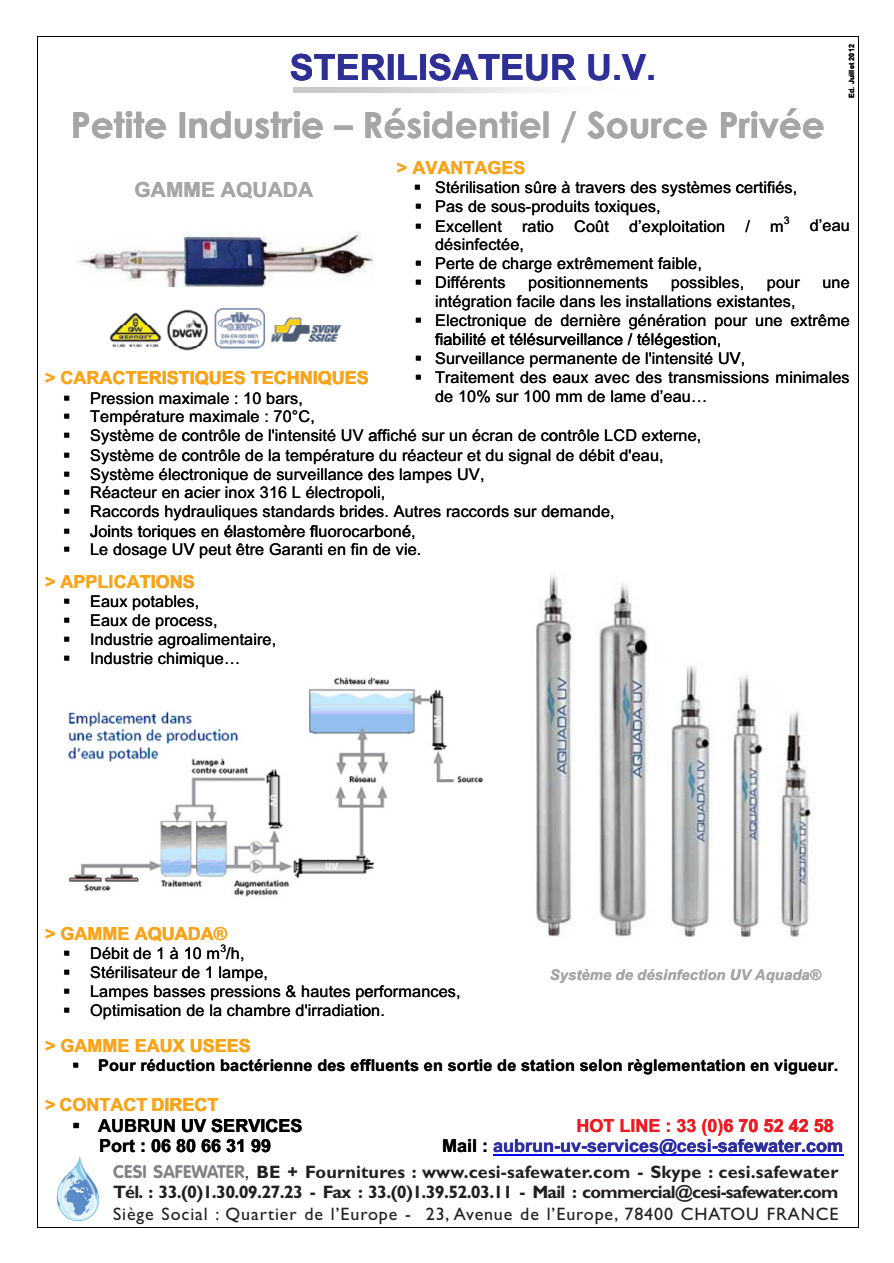
<style>
.page{position:relative;width:894px;height:1263px;background:#fff}
.page>*{position:absolute;margin:0;border:0;box-sizing:border-box;transform-origin:0 0}
.t1{font:36px "Century Gothic Bold+T42";color:#a6a6a6}
.t2{font:36px "Arial Bold MT+T42";color:#2e3092}
.t3{font:20.85px "Arial Bold MT+T42";letter-spacing:.005em;color:#a6a6a6}
.t4{font:700 18px/20.4px "Gill Sans";letter-spacing:-.015em;color:#231f20}
.t5{font:18px "Arial Bold MT+T42";color:#f9a51b}
.t6{font:18px "Gill Sans";letter-spacing:.05em;color:#231f20}
.t7{font:18px "Arial Bold MT+T42";color:#2e3092}
.t8{font:18px/20.5px "Arial Bold MT+T42";color:#000}
.t9{font:18px "Arial Bold MT+T42";color:#ee1d23}
.t10{font:16.2px/18.9px "Arial MT+T42";letter-spacing:.01em;color:#000}
.t11{font:16.2px "Arial Bold MT+T42";letter-spacing:.01em;color:#000}
.t12{font:14.7px "Arial Bold Italic MT+T42";letter-spacing:.01em;color:#a6a6a6}
.t13{font:10.5px "Arial MT+T42";color:#000}
.t14{font:7.2px "Arial Bold MT+T42";color:#000}
.s1{font-family:"VAG Rounded";color:#808285}
.s2{font-family:"Helvetica";font-weight:400}
.s3{color:#000}
</style>
<div class="page">
<hr style="left:493px;top:1153px;width:350px;height:2px;background:#00f">
<img style="left:68px;top:677px;width:416px;height:220px">
<img style="left:536px;top:573px;width:275px;height:364px">
<img style="left:77px;top:232px;width:296px;height:54px">
<hr style="left:37px;top:36px;width:821px;height:1px;background:#000">
<hr style="left:37px;top:37px;width:1px;height:1189px;background:#000">
<hr style="left:857px;top:37px;width:1px;height:1189px;background:#000">
<hr style="left:37px;top:1226px;width:821px;height:1px;background:#000">
<img style="left:109px;top:308px;width:233px;height:43px">
<img style="left:56px;top:1156px;width:43px;height:65px">
<h1 class="t2" style="left:290px;top:54px;width:368px">STERILISATEUR U.V.</h1>
<p class="t14" style="left:848px;top:98px;width:55px;rotate:-90deg">E d uJ. t e l l i 2102</p>
<h1 class="t1" style="left:71px;top:112px;width:755px">Petite Industrie – Résidentiel / Source Privée</h1>
<p class="t3" style="left:134px;top:182px;width:180px">GAMME AQUADA</p>
<p class="t5" style="left:397px;top:161px;width:130px">&gt; AVANTAGES</p>
<p class="t10" style="left:435px;top:180px;width:363px">Stérilisation sûre à travers des systèmes certifiés,</p>
<p class="t10" style="left:435px;top:199px;width:227px">Pas de sous-produits toxiques,</p>
<p class="t10" style="left:435px;top:218px;width:120px">Excellent ratio</p>
<p class="t10" style="left:435px;top:237px;width:90px">désinfectée,</p>
<p class="t10" style="left:435px;top:256px;width:268px">Perte de charge extrêmement faible,</p>
<p class="t10" style="left:528px;top:275px;width:121px">positionnements</p>
<p class="t10" style="left:435px;top:293px;width:362px">intégration facile dans les installations existantes,</p>
<p class="t10" style="left:745px;top:218px;width:40px">/ m</p>
<p class="t13" style="left:783px;top:216px;width:7px">3</p>
<p class="t10" style="left:809px;top:218px;width:42px">d’eau</p>
<p class="t10" style="left:574px;top:218px;width:153px">Coût d’exploitation</p>
<p class="t10" style="left:435px;top:275px;width:72px">Différents</p>
<p class="t10" style="left:435px;top:313px;width:119px">Electronique de</p>
<p class="t10" style="left:670px;top:275px;width:75px">possibles,</p>
<p class="t10" style="left:560px;top:313px;width:291px">dernière génération pou une extrême</p>
<p class="t10" style="left:766px;top:275px;width:34px">pour</p>
<p class="t10" style="left:822px;top:275px;width:29px">une</p>
<p class="t10" style="left:741px;top:313px;width:7px">r</p>
<p class="t10" style="left:435px;top:332px;width:416px">fiabilit et télésurveillance / télégestion,<br>Surveillance permanente de l'intensité UV,<br>Traitement des eaux avec des transmissions minimales de 10% sur 100 mm de lame d’eau…</p>
<p class="t10" style="left:477px;top:332px;width:11px">é</p>
<p class="t5" style="left:45px;top:371px;width:325px">&gt; CARACTERISTIQUES TECHNIQUES</p>
<p class="t10" style="left:90px;top:390px;width:612px">Pression maximale : 10 bars,<br>Température maximale : 70°C,<br>Système de contrôle de l'intensité UV affiché sur un écran de contrôle LCD externe, Système de contrôle de la température du réacteur et du signal de débit d'eau, Système électronique de surveillance des lampes UV,<br>Réacteur en acier inox 316 L électropoli,<br>Raccords hydrauliques standards brides. Autres raccords sur demande,</p>
<p class="t10" style="left:90px;top:523px;width:333px">Joints toriques en élastomère fluorocarboné,<br>Le dosage UV peut être Garanti en fin de vie.</p>
<p class="t5" style="left:45px;top:575px;width:151px">&gt; APPLICATIONS</p>
<p class="t10" style="left:90px;top:593px;width:188px">Eaux potables,<br>Eaux de process,<br>Industrie agroalimentaire,<br>Industrie chimique…</p>
<p class="t5" style="left:45px;top:927px;width:183px">&gt; GAMME AQUADA®</p>
<p class="t10" style="left:90px;top:945px;width:296px">Débit de 1 à 10 m /h,<br>Stérilisateur de 1 lampe,<br>Lampes bass s<br>Optimisation de la chambre d'irradiation.</p>
<p class="t5" style="left:45px;top:1039px;width:207px">&gt; GAMME EAUX USEES</p>
<p class="t11" style="left:98px;top:1059px;width:741px">Pour réduction bactérienne des effluents en sortie de station selon règlementation en vigueur.</p>
<p class="t13" style="left:220px;top:944px;width:7px">3</p>
<p class="t10" style="left:188px;top:983px;width:274px">e pressions &amp; hautes performances,</p>
<p class="t12" style="left:549px;top:969px;width:272px">Système de désinfection UV Aquada®</p>
<p class="t5" style="left:45px;top:1097px;width:175px">&gt; CONTACT DIRECT</p>
<p class="t8" style="left:98px;top:1116px;width:206px">AUBRUN UV SERVICES<br>Port : 06 80 66 31 99</p>
<p class="t9" style="left:576px;top:1118px;width:259px">HOT LINE : 33 (0)6 70 52 42 58</p>
<p class="t4" style="left:113px;top:1161px;width:726px"><span class="s1">CESI SAFEWATER</span><span class="s2">,</span> BE + Fournitures : www.cesi-safewater.com - Skype : cesi.safewater<br>Tél. : 33.(0)1.30.09.27.23 - Fax : 33.(0)1.39.52.03.11 - Mail : commercial@cesi-safewater.com</p>
<p class="t6" style="left:113px;top:1207px;width:726px">Siège Social : Quartier de l’Europe - 23, Avenue de l’Europe, 78400 CHATOU FRANCE</p>
<p class="t7" style="left:442px;top:1139px;width:402px"><span class="s3">Mail :</span> aubrun-uv-services@cesi-safewater.com</p>
</div>
